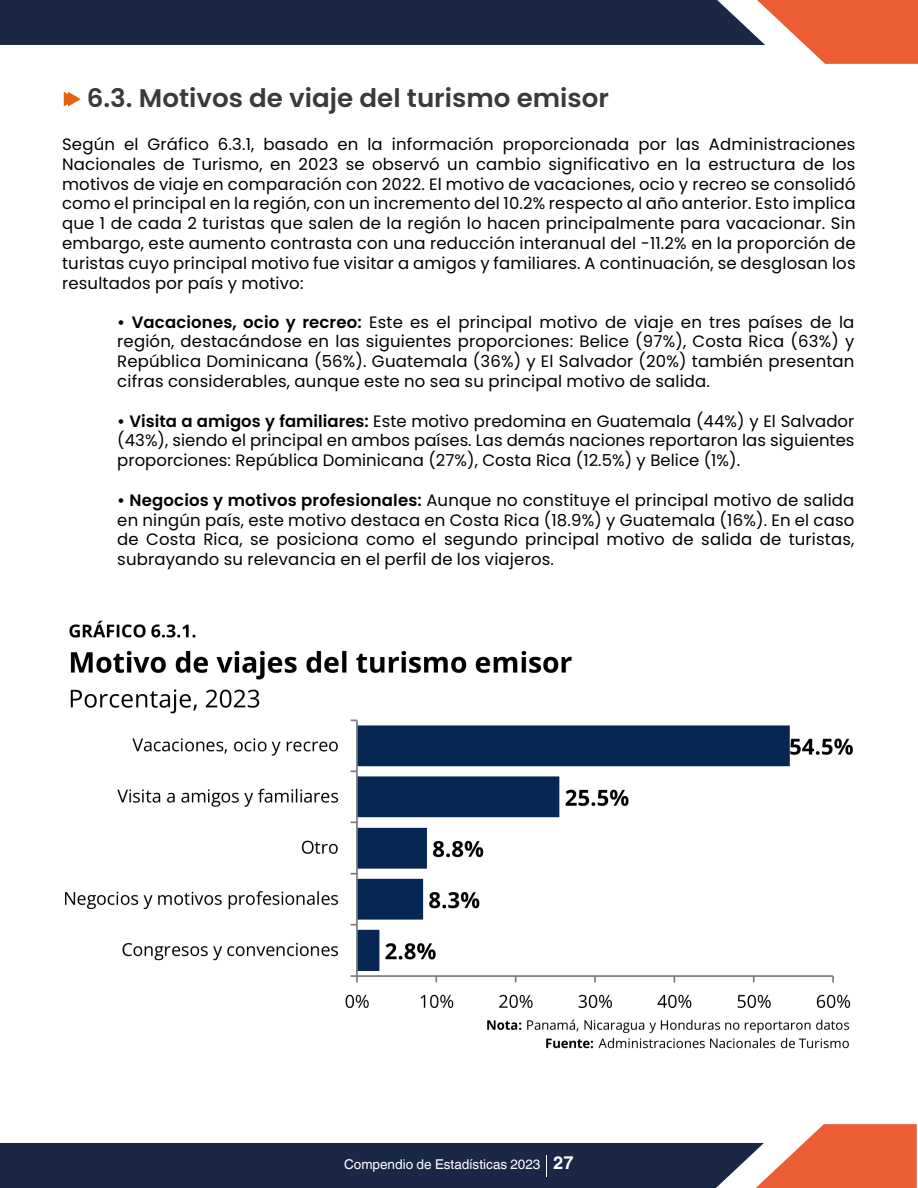
<style>
.page{position:relative;width:918px;height:1188px;background:#fff}
.page>*{position:absolute;margin:0;border:0;box-sizing:border-box;transform-origin:0 0}
.t1{font:600 25.5px "Poppins";color:#3a3a3a}
.t2{font:16.5px/19.8px "Poppins";letter-spacing:.01em;color:#000;text-align:justify}
.t3{font:13.5px "Helvetica World";color:#fff}
.s1{font-weight:600}
.s2{font-weight:700;font-size:18px}
</style>
<div class="page">
<div style="left:0;top:0;width:820px;height:45px;background:#1b2746"></div>
<svg style="left:717px;top:0;width:201px;height:64px"></svg>
<div style="left:0;top:1143px;width:819px;height:45px;background:#1b2746"></div>
<svg style="left:716px;top:1124px;width:201px;height:64px"></svg>
<svg style="left:64px;top:92px;width:17px;height:14px"></svg>
<img style="left:65px;top:620px;width:788px;height:429px">
<h1 class="t1" style="left:87px;top:83px;width:524px">6.3. Motivos de viaje del turismo emisor</h1>
<p class="t2" style="left:62px;top:134px;width:795px">Según el Gráfico 6.3.1, basado en la información proporcionada por las Administraciones Nacionales de Turismo, en 2023 se observó un cambio significativo en la estructura de los motivos de viaje en comparación con 2022. El motivo de vacaciones, ocio y recreo se consolidó como el principal en la región, con un incremento del 10.2% respecto al año anterior. Esto implica que 1 de cada 2 turistas que salen de la región lo hacen principalmente para vacacionar. Sin embargo, este aumento contrasta con una reducción interanual del -11.2% en la proporción de turistas cuyo principal motivo fue visitar a amigos y familiares. A continuación, se desglosan los resultados por país y motivo:</p>
<p class="t2" style="left:117px;top:312px;width:739px"><span class="s1">• Vacaciones, ocio y recreo:</span> Este es el principal motivo de viaje en tres países de la región, destacándose en las siguientes proporciones: Belice (97%), Costa Rica (63%) y República Dominicana (56%). Guatemala (36%) y El Salvador (20%) también presentan cifras considerables, aunque este no sea su principal motivo de salida.</p>
<p class="t2" style="left:117px;top:411px;width:739px"><span class="s1">• Visita a amigos y familiares:</span> Este motivo predomina en Guatemala (44%) y El Salvador (43%), siendo el principal en ambos países. Las demás naciones reportaron las siguientes proporciones: República Dominicana (27%), Costa Rica (12.5%) y Belice (1%).</p>
<p class="t2" style="left:117px;top:490px;width:739px"><span class="s1">• Negocios y motivos profesionales:</span> Aunque no constituye el principal motivo de salida en ningún país, este motivo destaca en Costa Rica (18.9%) y Guatemala (16%). En el caso de Costa Rica, se posiciona como el segundo principal motivo de salida de turistas, subrayando su relevancia en el perfil de los viajeros.</p>
<p class="t3" style="left:344px;top:1156px;width:231px">Compendio de Estadísticas 2023 <span class="s2">27</span></p>
</div>
